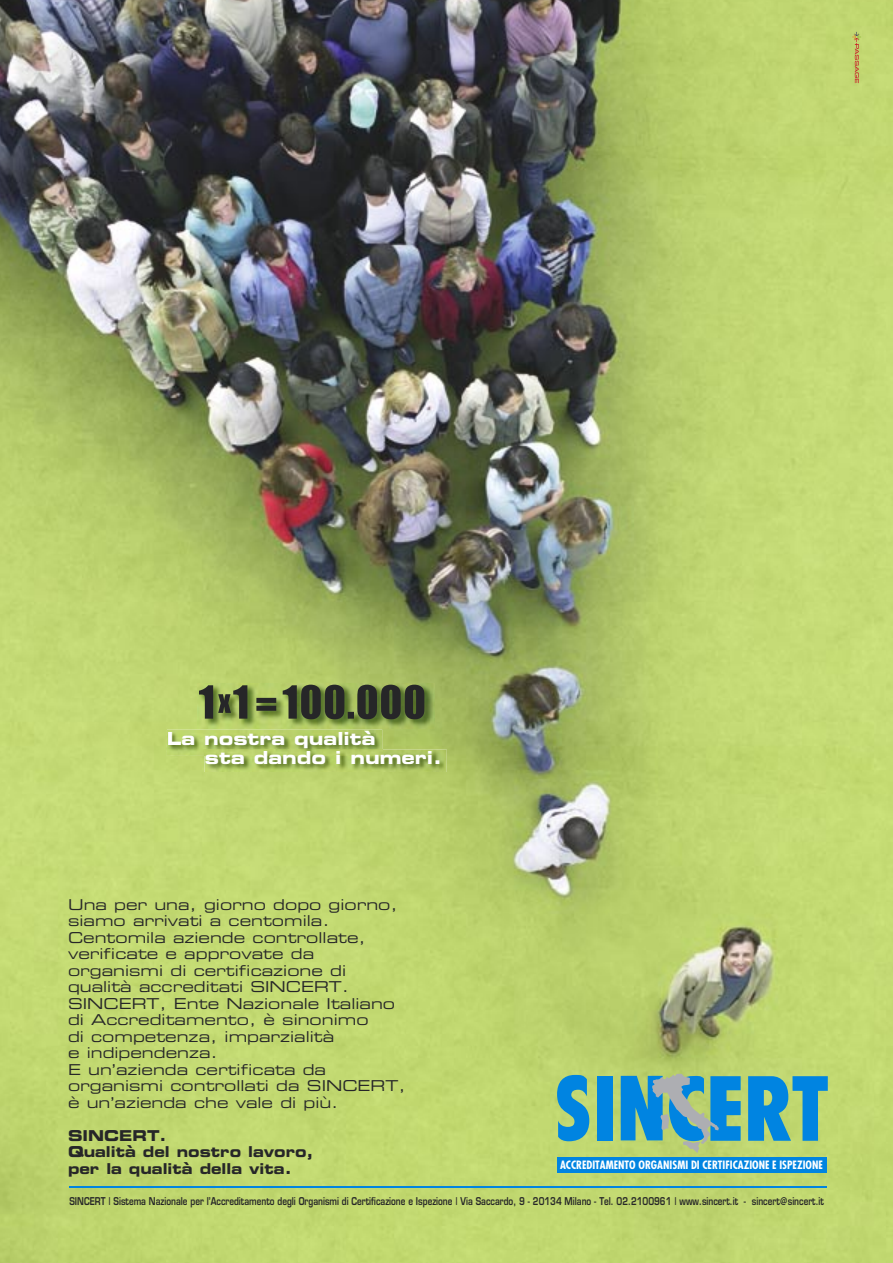
<style>
.page{position:relative;width:893px;height:1263px;background:#fff}
.page>*{position:absolute;margin:0;border:0;box-sizing:border-box;transform-origin:0 0}
.t1{font:18px/19px "Eurostile Bold Extended Two";color:#fff}
.t2{font:15px/16.5px "Eurostile Extended Two";color:#262628}
.t3{font:15px/16.5px "Eurostile Bold Extended Two";color:#262628;scale:.94 1}
.t4{font:700 condensed 11.25px "Futura";color:#fff}
.t5{font:600 10.5px "Eurostile";color:#262628;scale:.78 1}
</style>
<div class="page">
<img style="left:0;top:0;width:893px;height:1263px">
<hr style="left:69px;top:1186px;width:758px;height:2px;background:#0084e1">
<svg style="left:557px;top:1075px;width:32px;height:66px;background:#3d9ebd"></svg>
<div style="left:597px;top:1076px;width:16px;height:65px;background:#0084e1"></div>
<svg style="left:748px;top:1076px;width:80px;height:65px;background:#409fbb"></svg>
<svg style="left:621px;top:1074px;width:120px;height:79px;background:#5ba5b1"></svg>
<div style="left:557px;top:1157px;width:270px;height:15px;background:#0084e1"></div>
<img style="left:197px;top:683px;width:237px;height:46px">
<svg style="left:199px;top:685px;width:225px;height:34px;background:#556239"></svg>
<img style="left:167px;top:730px;width:215px;height:26px">
<img style="left:168px;top:731px;width:208px;height:17px">
<img style="left:204px;top:749px;width:243px;height:23px">
<img style="left:204px;top:749px;width:178px;height:7px">
<svg style="left:852px;top:32px;width:9px;height:51px"></svg>
<p class="t1" style="left:205px;top:729px;width:238px;text-indent:-38px">La nostra qualità<br>sta dando i numeri.</p>
<p class="t2" style="left:68px;top:895px;width:339px">Una per una, giorno dopo giorno, siamo arrivati a centomila.<br>Centomila aziende controllate, verificate e approvate da organismi di certificazione di qualità accreditati SINCERT.<br>SINCERT, Ente Nazionale Italiano di Accreditamento, è sinonimo<br>di competenza, imparzialità<br>e indipendenza.<br>E un’azienda certificata da organismi controllati da SINCERT, è un’azienda che vale di più.</p>
<p class="t3" style="left:68px;top:1126px;width:263px">SINCERT.<br>Qualità del nostro lavoro, per la qualità della vita.</p>
<p class="t4" style="left:560px;top:1157px;width:264px">ACCREDITAMENTO ORGANISMI DI CERTIFICAZIONE E ISPEZIONE</p>
<p class="t5" style="left:69px;top:1194px;width:969px">SINCERT | Sistema Nazionale per l’Accreditamento degli Organismi di Certificazione e Ispezione | Via Saccardo, 9 - 20134 Milano - Tel. 02.2100961 | www.sincert.it - sincert@sincert.it</p>
</div>
